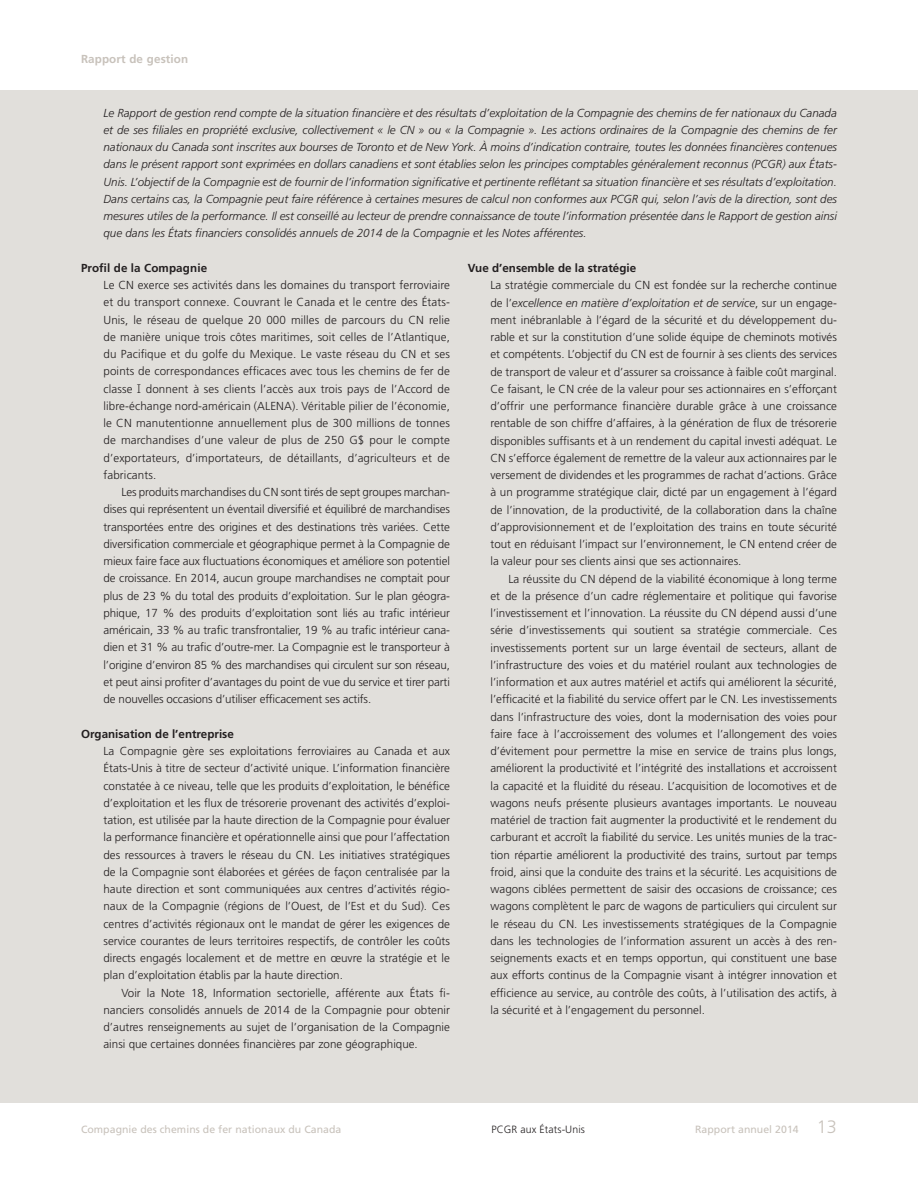
<style>
.page{position:relative;width:918px;height:1188px;background:#fff}
.page>*{position:absolute;margin:0;border:0;box-sizing:border-box;transform-origin:0 0}
.t1{font:300 11.7px/17.2px "Frutiger LT Std";color:#231f20;text-align:justify}
.t2{font:italic 300 11.7px/17.2px "Frutiger LT Std";color:#231f20;text-align:justify}
.t3{font:700 11.7px "Frutiger LT Std";color:#231f20}
.t4{font:700 11.7px "Frutiger LT Std";letter-spacing:.01em;color:#c8c2bb}
.t5{font:10.5px "Frutiger LT Std";letter-spacing:.005em;color:#c8c2bb}
.t6{font:300 10.5px "Frutiger LT Std";letter-spacing:.01em;color:#231f20}
.s1{font-family:"Serifa";font-size:13.2px}
.s2{font-style:italic}
.s3{font-weight:300;font-size:18px}
</style>
<div class="page">
<div style="left:0;top:90px;width:918px;height:1012px;background:#e1dfdb"></div>
<p class="t4" style="left:81px;top:52px;width:109px">Rapport de gestion</p>
<p class="t2" style="left:104px;top:104px;width:735px">Le Rapport de gestion rend compte de la situation financière et des résultats d’exploitation de la Compagnie des chemins de fer nationaux du Canada et de ses filiales en propriété exclusive, collectivement « le CN » ou « la Compagnie ». Les actions ordinaires de la Compagnie des chemins de fer nationaux du Canada sont inscrites aux bourses de Toronto et de New York. À moins d’indication contraire, toutes les données financières contenues dans le présent rapport sont exprimées en dollars canadiens et sont établies selon les principes comptables généralement reconnus (PCGR) aux États-Unis. L’objectif de la Compagnie est de fournir de l’information significative et pertinente reflétant sa situation financière et ses résultats d’exploitation.<br>Dans certains cas, la Compagnie peut faire référence à certaines mesures de calcul non conformes aux PCGR qui, selon l’avis de la direction, sont des mesures utiles de la performance. Il est conseillé au lecteur de prendre connaissance de toute l’information présentée dans le Rapport de gestion ainsi que dans les États financiers consolidés annuels de 2014 de la Compagnie et les Notes afférentes.</p>
<p class="t3" style="left:81px;top:261px;width:128px">Profil de la Compagnie</p>
<p class="t1" style="left:103px;top:277px;width:348px">Le CN exerce ses activités dans les domaines du transport ferroviaire et du transport connexe. Couvrant le Canada et le centre des États-Unis, le réseau de quelque 20 000 milles de parcours du CN relie de manière unique trois côtes maritimes, soit celles de l’Atlantique, du Pacifique et du golfe du Mexique. Le vaste réseau du CN et ses points de correspondances efficaces avec tous les chemins de fer de classe <span class="s1">I</span> donnent à ses clients l’accès aux trois pays de l’Accord de libre-échange nord-américain (ALENA). Véritable pilier de l’économie, le CN manutentionne annuellement plus de 300 millions de tonnes de marchandises d’une valeur de plus de 250 G$ pour le compte d’exportateurs, d’importateurs, de détaillants, d’agriculteurs et de fabricants.</p>
<p class="t1" style="left:103px;top:484px;width:348px;text-indent:18px">Les produits marchandises du CN sont tirés de sept groupes marchan&shy;dises qui représentent un éventail diversifié et équilibré de marchandises transportées entre des origines et des destinations très variées. Cette diversification commerciale et géographique permet à la Compagnie de mieux faire face aux fluctuations économiques et améliore son potentiel de croissance. En 2014, aucun groupe marchandises ne comptait pour plus de 23 % du total des produits d’exploitation. Sur le plan géogra&shy;phique, 17 % des produits d’exploitation sont liés au trafic intérieur américain, 33 % au trafic transfrontalier, 19 % au trafic intérieur cana&shy;dien et 31 % au trafic d’outre-mer. La Compagnie est le transporteur à l’origine d’environ 85 % des marchandises qui circulent sur son réseau, et peut ainsi profiter d’avantages du point de vue du service et tirer parti de nouvelles occasions d’utiliser efficacement ses actifs.</p>
<p class="t3" style="left:81px;top:727px;width:154px">Organisation de l’entreprise</p>
<p class="t1" style="left:103px;top:743px;width:348px">La Compagnie gère ses exploitations ferroviaires au Canada et aux États-Unis à titre de secteur d’activité unique. L’information financière constatée à ce niveau, telle que les produits d’exploitation, le bénéfice d’exploitation et les flux de trésorerie provenant des activités d’exploi&shy;tation, est utilisée par la haute direction de la Compagnie pour évaluer la performance financière et opérationnelle ainsi que pour l’affectation des ressources à travers le réseau du CN. Les initiatives stratégiques de la Compagnie sont élaborées et gérées de façon centralisée par la haute direction et sont communiquées aux centres d’activités régio&shy;naux de la Compagnie (régions de l’Ouest, de l’Est et du Sud). Ces centres d’activités régionaux ont le mandat de gérer les exigences de service courantes de leurs territoires respectifs, de contrôler les coûts directs engagés localement et de mettre en œuvre la stratégie et le plan d’exploitation établis par la haute direction.</p>
<p class="t1" style="left:103px;top:984px;width:348px;text-indent:18px">Voir la Note 18, Information sectorielle, afférente aux États fi&shy;nanciers consolidés annuels de 2014 de la Compagnie pour obtenir d’autres renseignements au sujet de l’organisation de la Compagnie ainsi que certaines données financières par zone géographique.</p>
<p class="t3" style="left:468px;top:261px;width:170px">Vue d’ensemble de la stratégie</p>
<p class="t1" style="left:490px;top:277px;width:348px">La stratégie commerciale du CN est fondée sur la recherche continue de l’<span class="s2">excellence en matière d’exploitation et de service</span>, sur un engage&shy;ment inébranlable à l’égard de la sécurité et du développement du&shy;rable et sur la constitution d’une solide équipe de cheminots motivés et compétents. L’objectif du CN est de fournir à ses clients des services de transport de valeur et d’assurer sa croissance à faible coût marginal.<br>Ce faisant, le CN crée de la valeur pour ses actionnaires en s’efforçant d’offrir une performance financière durable grâce à une croissance rentable de son chiffre d’affaires, à la génération de flux de trésorerie disponibles suffisants et à un rendement du capital investi adéquat. Le CN s’efforce également de remettre de la valeur aux actionnaires par le versement de dividendes et les programmes de rachat d’actions. Grâce à un programme stratégique clair, dicté par un engagement à l’égard de l’innovation, de la productivité, de la collaboration dans la chaîne d’approvisionnement et de l’exploitation des trains en toute sécurité tout en réduisant l’impact sur l’environnement, le CN entend créer de la valeur pour ses clients ainsi que ses actionnaires.</p>
<p class="t1" style="left:490px;top:570px;width:348px;text-indent:18px">La réussite du CN dépend de la viabilité économique à long terme et de la présence d’un cadre réglementaire et politique qui favorise l’investissement et l’innovation. La réussite du CN dépend aussi d’une série d’investissements qui soutient sa stratégie commerciale. Ces investissements portent sur un large éventail de secteurs, allant de l’infrastructure des voies et du matériel roulant aux technologies de l’information et aux autres matériel et actifs qui améliorent la sécurité, l’efficacité et la fiabilité du service offert par le CN. Les investissements dans l’infrastructure des voies, dont la modernisation des voies pour faire face à l’accroissement des volumes et l’allongement des voies d’évitement pour permettre la mise en service de trains plus longs, améliorent la productivité et l’intégrité des installations et accroissent la capacité et la fluidité du réseau. L’acquisition de locomotives et de wagons neufs présente plusieurs avantages importants. Le nouveau matériel de traction fait augmenter la productivité et le rendement du carburant et accroît la fiabilité du service. Les unités munies de la trac&shy;tion répartie améliorent la productivité des trains, surtout par temps froid, ainsi que la conduite des trains et la sécurité. Les acquisitions de wagons ciblées permettent de saisir des occasions de croissance; ces wagons complètent le parc de wagons de particuliers qui circulent sur le réseau du CN. Les investissements stratégiques de la Compagnie dans les technologies de l’information assurent un accès à des ren&shy;seignements exacts et en temps opportun, qui constituent une base aux efforts continus de la Compagnie visant à intégrer innovation et efficience au service, au contrôle des coûts, à l’utilisation des actifs, à la sécurité et à l’engagement du personnel.</p>
<p class="t5" style="left:81px;top:1124px;width:262px">Compagnie des chemins de fer nationaux du Canada</p>
<p class="t6" style="left:491px;top:1124px;width:95px">PCGR aux États-Unis</p>
<p class="t5" style="left:695px;top:1124px;width:143px">Rapport annuel 2014 <span class="s3">13</span></p>
</div>
